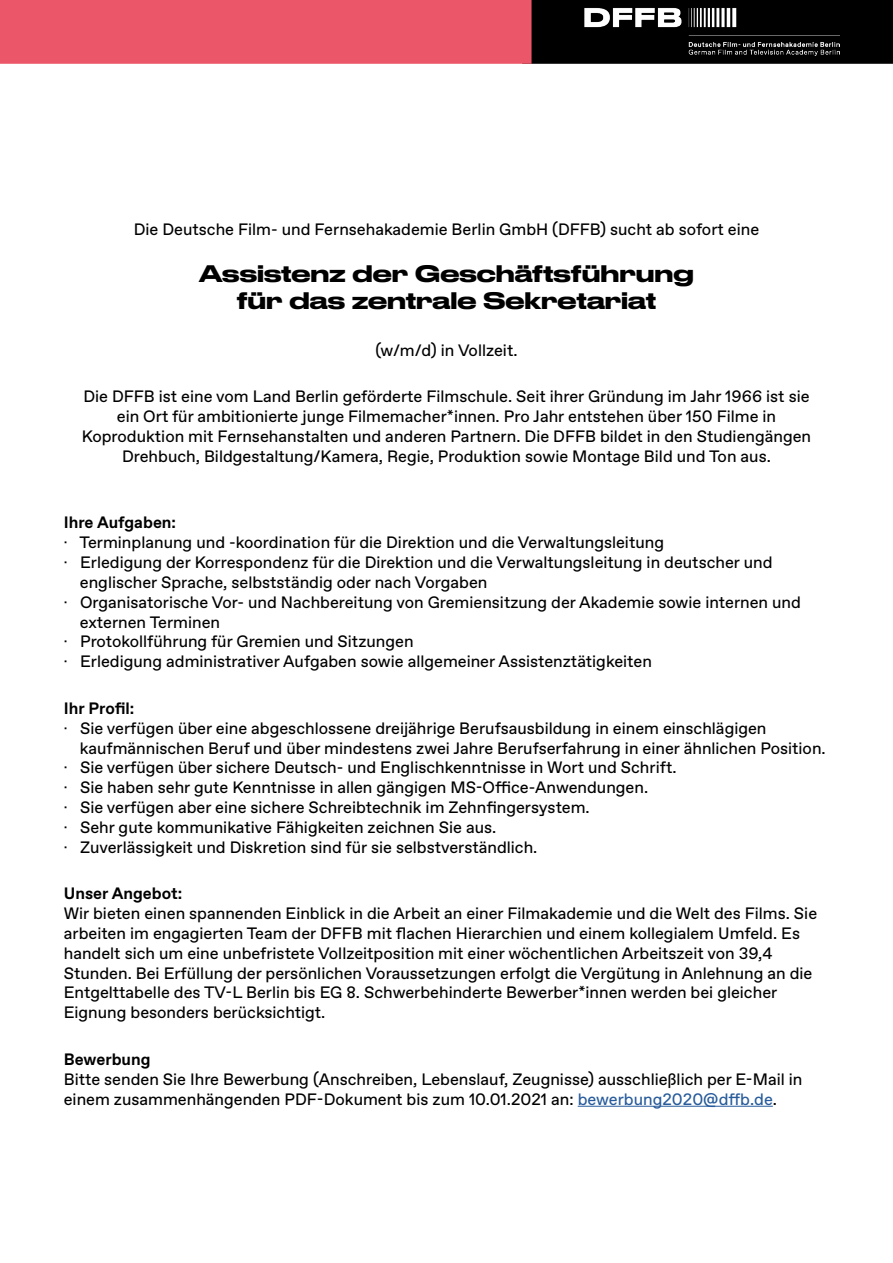
<style>
.page{position:relative;width:893px;height:1263px;background:#fff}
.page>*{position:absolute;margin:0;border:0;box-sizing:border-box;transform-origin:0 0}
.t1{font:500 22.5px/27px "Druk Wide";color:#000;text-align:center}
.t2{font:16.5px/19.8px "Favorit";color:#000}
.t3{font:700 16.5px "Favorit";color:#000}
.s1{color:#275b9b}
</style>
<div class="page">
<hr style="left:578px;top:1106px;width:195px;height:1px;background:#275b9b">
<div style="left:523px;top:1px;width:369px;height:62px;background:#000"></div>
<img style="left:585px;top:8px;width:255px;height:48px">
<div style="left:522px;top:0;width:371px;height:64px;border:2px solid #000"></div>
<div style="left:1px;top:1px;width:530px;height:62px;background:#eb5769"></div>
<div style="left:0;top:0;width:531px;height:64px;border:2px solid #eb5769"></div>
<p class="t2" style="left:134px;top:219px;width:627px">Die Deutsche Film- und Fernsehakademie Berlin GmbH (DFFB) sucht ab sofort eine</p>
<h1 class="t1" style="left:199px;top:258px;width:496px">Assistenz der Geschäftsführung für das zentrale Sekretariat</h1>
<p class="t2" style="left:375px;top:340px;width:144px">(w/m/d) in Vollzeit.</p>
<p class="t2" style="left:82px;top:387px;width:731px;text-align:center">Die DFFB ist eine vom Land Berlin geförderte Filmschule. Seit ihrer Gründung im Jahr 1966 ist sie ein Ort für ambitionierte junge Filmemacher*innen. Pro Jahr entstehen über 150 Filme in Koproduktion mit Fernsehanstalten und anderen Partnern. Die DFFB bildet in den Studiengängen Drehbuch, Bildgestaltung/Kamera, Regie, Produktion sowie Montage Bild und Ton aus.</p>
<p class="t3" style="left:64px;top:512px;width:114px">Ihre Aufgaben:</p>
<p class="t2" style="left:64px;top:532px;width:602px">· Terminplanung und -koordination für die Direktion und die Verwaltungsleitung</p>
<p class="t2" style="left:64px;top:552px;width:710px">· Erledigung der Korrespondenz für die Direktion und die Verwaltungsleitung in deutscher und</p>
<p class="t2" style="left:80px;top:572px;width:409px">englischer Sprache, selbstständig oder nach Vorgaben</p>
<p class="t2" style="left:64px;top:592px;width:739px">· Organisatorische Vor- und Nachbereitung von Gremiensitzung der Akademie sowie internen und</p>
<p class="t2" style="left:80px;top:611px;width:142px">externen Terminen</p>
<p class="t2" style="left:64px;top:631px;width:351px">· Protokollführung für Gremien und Sitzungen</p>
<p class="t2" style="left:64px;top:651px;width:590px">· Erledigung administrativer Aufgaben sowie allgemeiner Assistenztätigkeiten</p>
<p class="t3" style="left:64px;top:697px;width:72px">Ihr Profil:</p>
<p class="t2" style="left:64px;top:718px;width:704px">· Sie verfügen über eine abgeschlossene dreijährige Berufsausbildung in einem einschlägigen</p>
<p class="t2" style="left:80px;top:737px;width:747px">kaufmännischen Beruf und über mindestens zwei Jahre Berufserfahrung in einer ähnlichen Position.</p>
<p class="t2" style="left:64px;top:757px;width:614px">· Sie verfügen über sichere Deutsch- und Englischkenntnisse in Wort und Schrift.</p>
<p class="t2" style="left:64px;top:777px;width:586px">· Sie haben sehr gute Kenntnisse in allen gängigen MS-Office-Anwendungen.</p>
<p class="t2" style="left:64px;top:797px;width:527px">· Sie verfügen aber eine sichere Schreibtechnik im Zehnfingersystem.</p>
<p class="t2" style="left:64px;top:817px;width:434px">· Sehr gute kommunikative Fähigkeiten zeichnen Sie aus.</p>
<p class="t2" style="left:64px;top:836px;width:475px">· Zuverlässigkeit und Diskretion sind für sie selbstverständlich.</p>
<p class="t3" style="left:64px;top:882px;width:120px">Unser Angebot:</p>
<p class="t2" style="left:64px;top:903px;width:755px">Wir bieten einen spannenden Einblick in die Arbeit an einer Filmakademie und die Welt des Films. Sie arbeiten im engagierten Team der DFFB mit flachen Hierarchien und einem kollegialem Umfeld. Es handelt sich um eine unbefristete Vollzeitposition mit einer wöchentlichen Arbeitszeit von 39,4<br>Stunden. Bei Erfüllung der persönlichen Voraussetzungen erfolgt die Vergütung in Anlehnung an die Entgelttabelle des TV-L Berlin bis EG 8. Schwerbehinderte Bewerber*innen werden bei gleicher Eignung besonders berücksichtigt.</p>
<p class="t3" style="left:64px;top:1048px;width:88px">Bewerbung</p>
<p class="t2" style="left:64px;top:1069px;width:740px">Bitte senden Sie Ihre Bewerbung (Anschreiben, Lebenslauf, Zeugnisse) ausschließlich per E-Mail in einem zusammenhängenden PDF-Dokument bis zum 10.01.2021 an: <span class="s1">bewerbung2020@dffb.de</span>.</p>
</div>
